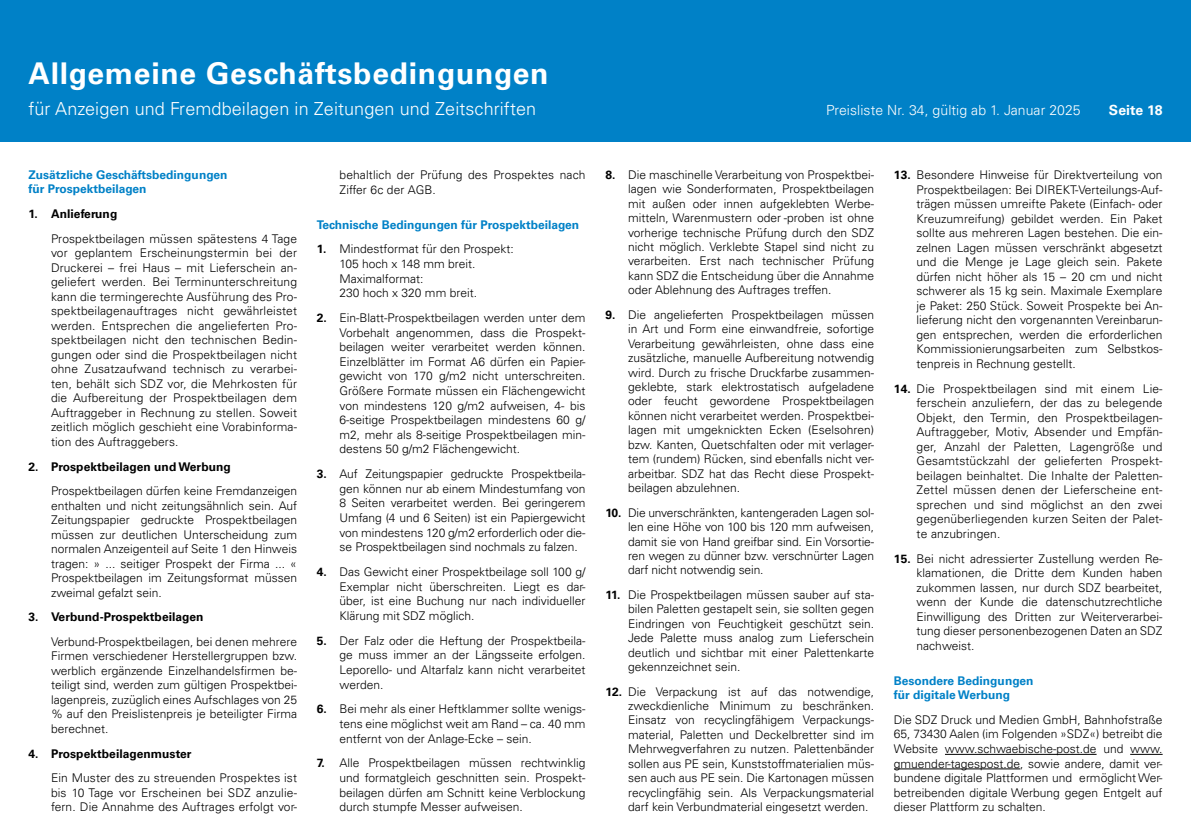
<style>
.page{position:relative;width:1191px;height:840px;background:#fff}
.page>*{position:absolute;margin:0;border:0;box-sizing:border-box;transform-origin:0 0}
.t1{font:700 30px "Univers LT Pro 65";letter-spacing:.025em;color:#fff}
.t2{font:300 18px "Univers LT Pro 45";letter-spacing:.005em;color:#fff}
.t3{font:300 14px "Univers LT Pro 45";letter-spacing:.005em;color:#fff}
.t4{font:700 14px "Univers LT Pro 65";letter-spacing:.005em;color:#fff}
.t5{font:300 12px/14.4px "Univers LT Pro 45";color:#000;text-align:justify}
.t6{font:700 12px/14.4px "Univers LT Pro 65";color:#0081c7}
.t7{font:700 12px "Univers LT Pro 65";letter-spacing:.005em;color:#000}
.s1{font-family:"Univers LT Pro 65";font-weight:700}
</style>
<div class="page">
<div style="left:0;top:0;width:1191px;height:142px;background:#0081c7"></div>
<hr style="left:945px;top:753px;width:151px;height:1px;background:#000">
<hr style="left:1130px;top:753px;width:32px;height:1px;background:#000">
<hr style="left:894px;top:768px;width:126px;height:1px;background:#000">
<h1 class="t1" style="left:28px;top:52px;width:522px">Allgemeine Geschäftsbedingungen</h1>
<h2 class="t2" style="left:28px;top:97px;width:509px">für Anzeigen und Fremdbeilagen in Zeitungen und Zeitschriften</h2>
<p class="t4" style="left:1109px;top:100px;width:55px">Seite 18</p>
<p class="t3" style="left:826px;top:101px;width:256px">Preisliste Nr. 34, gültig ab 1. Januar 2025</p>
<p class="t6" style="left:28px;top:167px;width:201px">Zusätzliche Geschäftsbedingungen für Prospektbeilagen</p>
<p class="t7" style="left:28px;top:205px;width:90px">1. Anlieferung</p>
<p class="t5" style="left:51px;top:231px;width:247px">Prospektbeilagen müssen spätestens 4 Tage vor geplantem Erscheinungstermin bei der Druckerei – frei Haus – mit Lieferschein an&shy;geliefert werden. Bei Terminunterschreitung kann die termingerechte Ausführung des Pro&shy;spektbeilagenauftrages nicht gewährleistet werden. Entsprechen die angelieferten Pro&shy;spektbeilagen nicht den technischen Bedin&shy;gungen oder sind die Prospektbeilagen nicht ohne Zusatzaufwand technisch zu verarbei&shy;ten, behält sich SDZ vor, die Mehrkosten für die Aufbereitung der Prospektbeilagen dem Auftraggeber in Rechnung zu stellen. Soweit zeitlich möglich geschieht eine Vorabinforma&shy;tion des Auftraggebers.</p>
<p class="t7" style="left:28px;top:457px;width:204px">2. Prospektbeilagen und Werbung</p>
<p class="t5" style="left:51px;top:483px;width:247px">Prospektbeilagen dürfen keine Fremdanzeigen enthalten und nicht zeitungsähnlich sein. Auf Zeitungspapier gedruckte Prospektbeilagen müssen zur deutlichen Unterscheidung zum normalen Anzeigenteil auf Seite 1 den Hinweis tragen: » ... seitiger Prospekt der Firma ... « Prospektbeilagen im Zeitungsformat müssen zweimal gefalzt sein.</p>
<p class="t7" style="left:28px;top:608px;width:177px">3. Verbund-Prospektbeilagen</p>
<p class="t5" style="left:51px;top:633px;width:247px">Verbund-Prospektbeilagen, bei denen mehrere Firmen verschiedener Herstellergruppen bzw. werblich ergänzende Einzelhandelsfirmen be&shy;teiligt sind, werden zum gültigen Prospektbei&shy;lagenpreis, zuzüglich eines Aufschlages von 25 % auf den Preislistenpreis je beteiligter Firma berechnet.</p>
<p class="t7" style="left:28px;top:744px;width:165px">4. Prospektbeilagenmuster</p>
<p class="t5" style="left:51px;top:770px;width:247px">Ein Muster des zu streuenden Prospektes ist bis 10 Tage vor Erscheinen bei SDZ anzulie&shy;fern. Die Annahme des Auftrages erfolgt vor-</p>
<p class="t5" style="left:339px;top:167px;width:247px">behaltlich der Prüfung des Prospektes nach<br>Ziffer 6c der AGB.</p>
<p class="t6" style="left:317px;top:216px;width:264px">Technische Bedingungen für Prospektbeilagen</p>
<p class="t5" style="left:339px;top:241px;width:176px;text-align:left;text-indent:-23px"><span class="s1">1.</span> Mindestformat für den Prospekt:<br>105 hoch x 148 mm breit.<br>Maximalformat:<br>230 hoch x 320 mm breit.</p>
<p class="t5" style="left:339px;top:310px;width:247px;text-indent:-23px"><span class="s1">2.</span> Ein-Blatt-Prospektbeilagen werden unter dem Vorbehalt angenommen, dass die Prospekt&shy;beilagen weiter verarbeitet werden können.<br>Einzelblätter im Format A6 dürfen ein Papier&shy;gewicht von 170 g/m2 nicht unterschreiten.<br>Größere Formate müssen ein Flächengewicht von mindestens 120 g/m2 aufweisen, 4- bis 6-seitige Prospektbeilagen mindestens 60 g/ m2, mehr als 8-seitige Prospektbeilagen min&shy;destens 50 g/m2 Flächengewicht.</p>
<p class="t5" style="left:339px;top:466px;width:247px;text-indent:-23px"><span class="s1">3.</span> Auf Zeitungspapier gedruckte Prospektbeila&shy;gen können nur ab einem Mindestumfang von 8 Seiten verarbeitet werden. Bei geringerem Umfang (4 und 6 Seiten) ist ein Papiergewicht von mindestens 120 g/m2 erforderlich oder die&shy;se Prospektbeilagen sind nochmals zu falzen.</p>
<p class="t5" style="left:339px;top:564px;width:247px;text-indent:-23px"><span class="s1">4.</span> Das Gewicht einer Prospektbeilage soll 100 g/ Exemplar nicht überschreiten. Liegt es dar&shy;über, ist eine Buchung nur nach individueller Klärung mit SDZ möglich.</p>
<p class="t5" style="left:339px;top:632px;width:247px;text-indent:-23px"><span class="s1">5.</span> Der Falz oder die Heftung der Prospektbeila&shy;ge muss immer an der Längsseite erfolgen.<br>Leporello- und Altarfalz kann nicht verarbeitet werden.</p>
<p class="t5" style="left:339px;top:701px;width:247px;text-indent:-23px"><span class="s1">6.</span> Bei mehr als einer Heftklammer sollte wenigs&shy;tens eine möglichst weit am Rand – ca. 40 mm entfernt von der Anlage-Ecke – sein.</p>
<p class="t5" style="left:339px;top:755px;width:247px;text-indent:-23px"><span class="s1">7.</span> Alle Prospektbeilagen müssen rechtwinklig und formatgleich geschnitten sein. Prospekt&shy;beilagen dürfen am Schnitt keine Verblockung durch stumpfe Messer aufweisen.</p>
<p class="t5" style="left:628px;top:167px;width:247px;text-indent:-23px"><span class="s1">8.</span> Die maschinelle Verarbeitung von Prospektbei&shy;lagen wie Sonderformaten, Prospektbeilagen mit außen oder innen aufgeklebten Werbe&shy;mitteln, Warenmustern oder -proben ist ohne vorherige technische Prüfung durch den SDZ nicht möglich. Verklebte Stapel sind nicht zu verarbeiten. Erst nach technischer Prüfung kann SDZ die Entscheidung über die Annahme oder Ablehnung des Auftrages treffen.</p>
<p class="t5" style="left:628px;top:307px;width:247px;text-indent:-23px"><span class="s1">9.</span> Die angelieferten Prospektbeilagen müssen in Art und Form eine einwandfreie, sofortige Verarbeitung gewährleisten, ohne dass eine zusätzliche, manuelle Aufbereitung notwendig wird. Durch zu frische Druckfarbe zusammen&shy;geklebte, stark elektrostatisch aufgeladene oder feucht gewordene Prospektbeilagen können nicht verarbeitet werden. Prospektbei&shy;lagen mit umgeknickten Ecken (Eselsohren) bzw. Kanten, Quetschfalten oder mit verlager&shy;tem (rundem) Rücken, sind ebenfalls nicht ver&shy;arbeitbar. SDZ hat das Recht diese Prospekt&shy;beilagen abzulehnen.</p>
<p class="t5" style="left:628px;top:504px;width:247px;text-indent:-23px"><span class="s1">10.</span> Die unverschränkten, kantengeraden Lagen sol&shy;len eine Höhe von 100 bis 120 mm aufweisen, damit sie von Hand greifbar sind. Ein Vorsortie&shy;ren wegen zu dünner bzw. verschnürter Lagen darf nicht notwendig sein.</p>
<p class="t5" style="left:628px;top:586px;width:247px;text-indent:-23px"><span class="s1">11.</span> Die Prospektbeilagen müssen sauber auf sta&shy;bilen Paletten gestapelt sein, sie sollten gegen Eindringen von Feuchtigkeit geschützt sein.<br>Jede Palette muss analog zum Lieferschein deutlich und sichtbar mit einer Palettenkarte gekennzeichnet sein.</p>
<p class="t5" style="left:628px;top:683px;width:247px;text-indent:-23px"><span class="s1">12.</span> Die Verpackung ist auf das notwendige, zweckdienliche Minimum zu beschränken.<br>Einsatz von recyclingfähigem Verpackungs&shy;material, Paletten und Deckelbretter sind im Mehrwegverfahren zu nutzen. Palettenbänder sollen aus PE sein, Kunststoffmaterialien müs&shy;sen auch aus PE sein. Die Kartonagen müssen recyclingfähig sein. Als Verpackungsmaterial darf kein Verbundmaterial eingesetzt werden.</p>
<p class="t5" style="left:916px;top:167px;width:247px;text-indent:-23px"><span class="s1">13.</span> Besondere Hinweise für Direktverteilung von Prospektbeilagen: Bei DIREKT-Verteilungs-Auf&shy;trägen müssen umreifte Pakete (Einfach- oder Kreuzumreifung) gebildet werden. Ein Paket sollte aus mehreren Lagen bestehen. Die ein&shy;zelnen Lagen müssen verschränkt abgesetzt und die Menge je Lage gleich sein. Pakete dürfen nicht höher als 15 – 20 cm und nicht schwerer als 15 kg sein. Maximale Exemplare je Paket: 250 Stück. Soweit Prospekte bei An&shy;lieferung nicht den vorgenannten Vereinbarun&shy;gen entsprechen, werden die erforderlichen Kommissionierungsarbeiten zum Selbstkos&shy;tenpreis in Rechnung gestellt.</p>
<p class="t5" style="left:916px;top:380px;width:247px;text-indent:-23px"><span class="s1">14.</span> Die Prospektbeilagen sind mit einem Lie&shy;ferschein anzuliefern, der das zu belegende Objekt, den Termin, den Prospektbeilagen-Auftraggeber, Motiv, Absender und Empfän&shy;ger, Anzahl der Paletten, Lagengröße und Gesamtstückzahl der gelieferten Prospekt&shy;beilagen beinhaltet. Die Inhalte der Paletten-Zettel müssen denen der Lieferscheine ent&shy;sprechen und sind möglichst an den zwei gegenüberliegenden kurzen Seiten der Palet&shy;te anzubringen.</p>
<p class="t5" style="left:916px;top:550px;width:247px;text-indent:-23px"><span class="s1">15.</span> Bei nicht adressierter Zustellung werden Re&shy;klamationen, die Dritte dem Kunden haben zukommen lassen, nur durch SDZ bearbeitet, wenn der Kunde die datenschutzrechtliche Einwilligung des Dritten zur Weiterverarbei&shy;tung dieser personenbezogenen Daten an SDZ nachweist.</p>
<p class="t6" style="left:894px;top:672px;width:141px">Besondere Bedingungen für digitale Werbung</p>
<p class="t5" style="left:894px;top:711px;width:270px">Die SDZ Druck und Medien GmbH, Bahnhofstraße 65, 73430 Aalen (im Folgenden »SDZ«) betreibt die Website www.schwaebische-post.de und www. gmuender-tagespost.de, sowie andere, damit ver&shy;bundene digitale Plattformen und ermöglicht Wer&shy;betreibenden digitale Werbung gegen Entgelt auf dieser Plattform zu schalten.</p>
</div>
